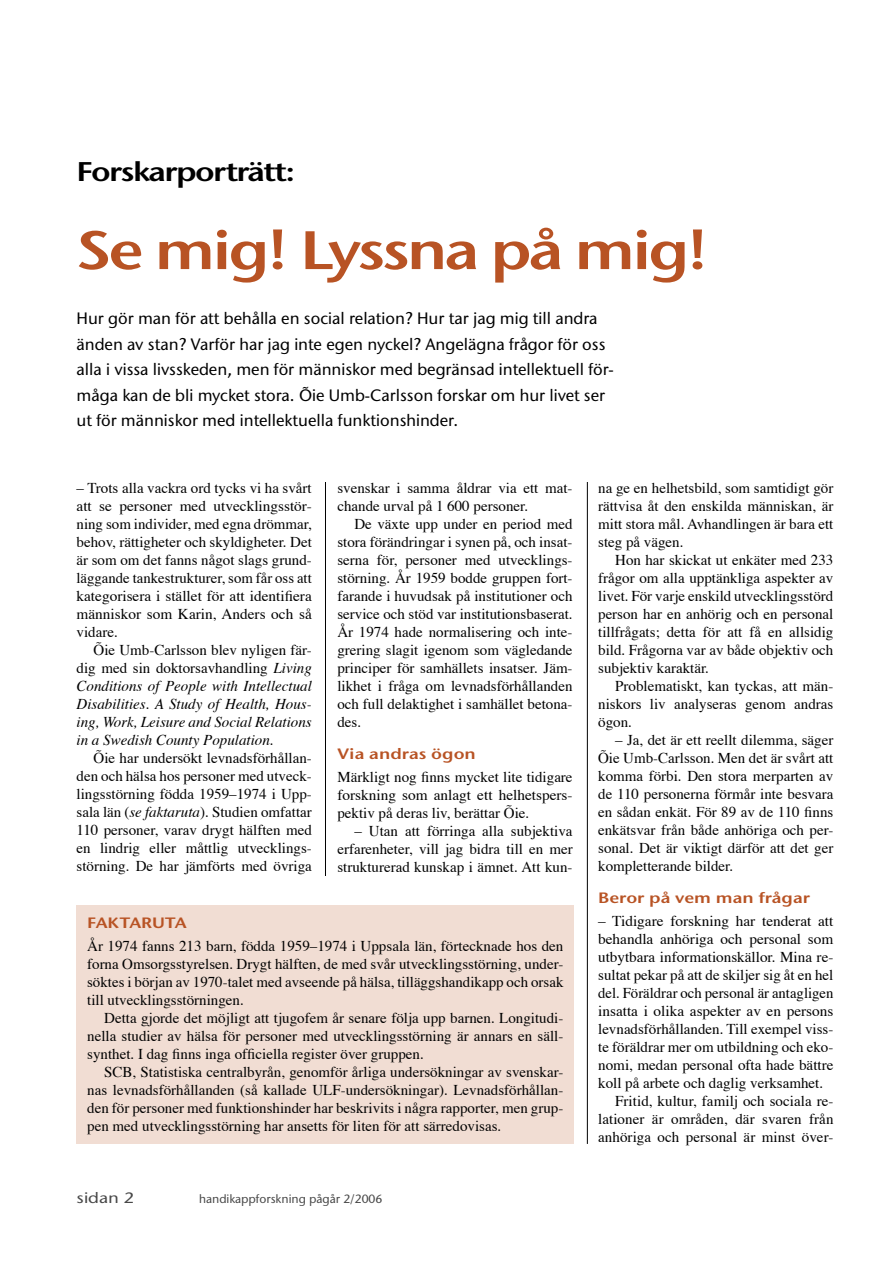
<style>
.page{position:relative;width:893px;height:1263px;background:#fff}
.page>*{position:absolute;margin:0;border:0;box-sizing:border-box;transform-origin:0 0}
.t1{font:54px "Stone Sans OSITC Semi";letter-spacing:-.05em;color:#b85324;scale:1.2 1}
.t2{font:27px "Stone Sans OSITC Semi";letter-spacing:-.05em;color:#000;scale:1.2 1}
.t3{font:500 16.5px/25.5px "Stone Sans ITC";color:#000}
.t4{font:15px/18px "Times";color:#000;text-align:justify}
.t5{font:italic 15px/18px "Times";color:#000;text-align:justify}
.t6{font:15px "Stone Sans ITC Semi";color:#b85324;scale:1.2 1}
.t7{font:500 15px "Stone Sans ITC";color:#484848;scale:1.2 1}
.t8{font:500 12px "Stone Sans ITC";color:#484848}
.s1{font-style:normal}
.s2{font-style:italic}
</style>
<div class="page">
<hr style="left:325px;top:74px;width:1px;height:1070px;background:#000">
<hr style="left:587px;top:74px;width:1px;height:1070px;background:#000">
<div style="left:79px;top:876px;width:493px;height:267px;background:#fff"></div>
<div style="left:77px;top:906px;width:497px;height:238px;background:#f1ddd3"></div>
<h2 class="t2" style="left:77px;top:155px;width:184px">Forskarporträtt:</h2>
<h1 class="t1" style="left:77px;top:217px;width:529px">Se mig! Lyssna på mig!</h1>
<p class="t3" style="left:77px;top:306px;width:539px">Hur gör man för att behålla en social relation? Hur tar jag mig till andra änden av stan? Varför har jag inte egen nyckel? Angelägna frågor för oss alla i vissa livsskeden, men för människor med begränsad intellektuell för&shy;måga kan de bli mycket stora. Õie Umb-Carlsson forskar om hur livet ser ut för människor med intellektuella funktionshinder.</p>
<p class="t4" style="left:77px;top:480px;width:237px">– Trots alla vackra ord tycks vi ha svårt att se personer med utvecklingsstör&shy;ning som individer, med egna drömmar, behov, rättigheter och skyldigheter. Det är som om det fanns något slags grund&shy;läggande tankestrukturer, som får oss att kategorisera i stället för att identifiera människor som Karin, Anders och så vidare.</p>
<p class="t5" style="left:77px;top:642px;width:237px;text-indent:17px"><span class="s1">Õie Umb-Carlsson blev nyligen fär&shy;dig med sin doktorsavhandling</span> Living Conditions of People with Intellectual Disabilities. A Study of Health, Hous&shy;ing, Work, Leisure and Social Relations in a Swedish County Population.</p>
<p class="t4" style="left:77px;top:750px;width:237px;text-indent:17px">Õie har undersökt levnadsförhållan&shy;den och hälsa hos personer med utveck&shy;lingsstörning födda 1959–1974 i Upp&shy;sala län (<span class="s2">se faktaruta</span>). Studien omfattar 110 personer, varav drygt hälften med en lindrig eller måttlig utvecklings&shy;störning. De har jämförts med övriga</p>
<p class="t4" style="left:337px;top:480px;width:237px">svenskar i samma åldrar via ett mat&shy;chande urval på 1 600 personer.</p>
<p class="t4" style="left:337px;top:516px;width:237px;text-indent:17px">De växte upp under en period med stora förändringar i synen på, och insat&shy;serna för, personer med utvecklings&shy;störning. År 1959 bodde gruppen fort&shy;farande i huvudsak på institutioner och service och stöd var institutionsbaserat.<br>År 1974 hade normalisering och inte&shy;grering slagit igenom som vägledande principer för samhällets insatser. Jäm&shy;likhet i fråga om levnadsförhållanden och full delaktighet i samhället betona&shy;des.</p>
<p class="t6" style="left:337px;top:745px;width:117px">Via andras ögon</p>
<p class="t4" style="left:337px;top:768px;width:237px">Märkligt nog finns mycket lite tidigare forskning som anlagt ett helhetspers&shy;pektiv på deras liv, berättar Õie.</p>
<p class="t4" style="left:337px;top:822px;width:237px;text-indent:17px">– Utan att förringa alla subjektiva erfarenheter, vill jag bidra till en mer strukturerad kunskap i ämnet. Att kun-</p>
<p class="t6" style="left:87px;top:914px;width:84px">FAKTARUTA</p>
<p class="t4" style="left:87px;top:937px;width:478px">År 1974 fanns 213 barn, födda 1959–1974 i Uppsala län, förtecknade hos den forna Omsorgsstyrelsen. Drygt hälften, de med svår utvecklingsstörning, under&shy;söktes i början av 1970-talet med avseende på hälsa, tilläggshandikapp och orsak till utvecklingsstörningen.</p>
<p class="t4" style="left:87px;top:1009px;width:478px;text-indent:17px">Detta gjorde det möjligt att tjugofem år senare följa upp barnen. Longitudi&shy;nella studier av hälsa för personer med utvecklingsstörning är annars en säll&shy;synthet. I dag finns inga officiella register över gruppen.</p>
<p class="t4" style="left:87px;top:1063px;width:478px;text-indent:17px">SCB, Statistiska centralbyrån, genomför årliga undersökningar av svenskar&shy;nas levnadsförhållanden (så kallade ULF-undersökningar). Levnadsförhållan&shy;den för personer med funktionshinder har beskrivits i några rapporter, men grup&shy;pen med utvecklingsstörning har ansetts för liten för att särredovisas.</p>
<p class="t7" style="left:77px;top:1188px;width:49px">sidan 2</p>
<p class="t8" style="left:199px;top:1192px;width:185px">handikappforskning pågår 2/2006</p>
<p class="t4" style="left:598px;top:480px;width:237px">na ge en helhetsbild, som samtidigt gör rättvisa åt den enskilda människan, är mitt stora mål. Avhandlingen är bara ett steg på vägen.</p>
<p class="t4" style="left:598px;top:552px;width:237px;text-indent:17px">Hon har skickat ut enkäter med 233 frågor om alla upptänkliga aspekter av livet. För varje enskild utvecklingsstörd person har en anhörig och en personal tillfrågats; detta för att få en allsidig bild. Frågorna var av både objektiv och subjektiv karaktär.</p>
<p class="t4" style="left:598px;top:678px;width:237px;text-indent:17px">Problematiskt, kan tyckas, att män&shy;niskors liv analyseras genom andras ögon.</p>
<p class="t4" style="left:598px;top:732px;width:237px;text-indent:17px">– Ja, det är ett reellt dilemma, säger Õie Umb-Carlsson. Men det är svårt att komma förbi. Den stora merparten av de 110 personerna förmår inte besvara en sådan enkät. För 89 av de 110 finns enkätsvar från både anhöriga och per&shy;sonal. Det är viktigt därför att det ger kompletterande bilder.</p>
<p class="t6" style="left:598px;top:889px;width:178px">Beror på vem man frågar</p>
<p class="t4" style="left:598px;top:912px;width:237px">– Tidigare forskning har tenderat att</p>
<p class="t4" style="left:598px;top:930px;width:237px">behandla anhöriga och personal som</p>
<p class="t4" style="left:598px;top:948px;width:237px">utbytbara informationskällor. Mina re-</p>
<p class="t4" style="left:598px;top:966px;width:237px">sultat pekar på att de skiljer sig åt en hel</p>
<p class="t4" style="left:598px;top:984px;width:237px">del. Föräldrar och personal är antagligen</p>
<p class="t4" style="left:598px;top:1002px;width:237px">insatta i olika aspekter av en persons</p>
<p class="t4" style="left:598px;top:1020px;width:237px">levnadsförhållanden. Till exempel viss-</p>
<p class="t4" style="left:598px;top:1038px;width:237px">te föräldrar mer om utbildning och eko-</p>
<p class="t4" style="left:598px;top:1056px;width:237px">nomi, medan personal ofta hade bättre</p>
<p class="t4" style="left:598px;top:1074px;width:226px">koll på arbete och daglig verksamhet.</p>
<p class="t4" style="left:615px;top:1092px;width:220px">Fritid, kultur, familj och sociala re-</p>
<p class="t4" style="left:598px;top:1110px;width:237px">lationer är områden, där svaren från</p>
<p class="t4" style="left:598px;top:1128px;width:237px">anhöriga och personal är minst över-</p>
</div>
